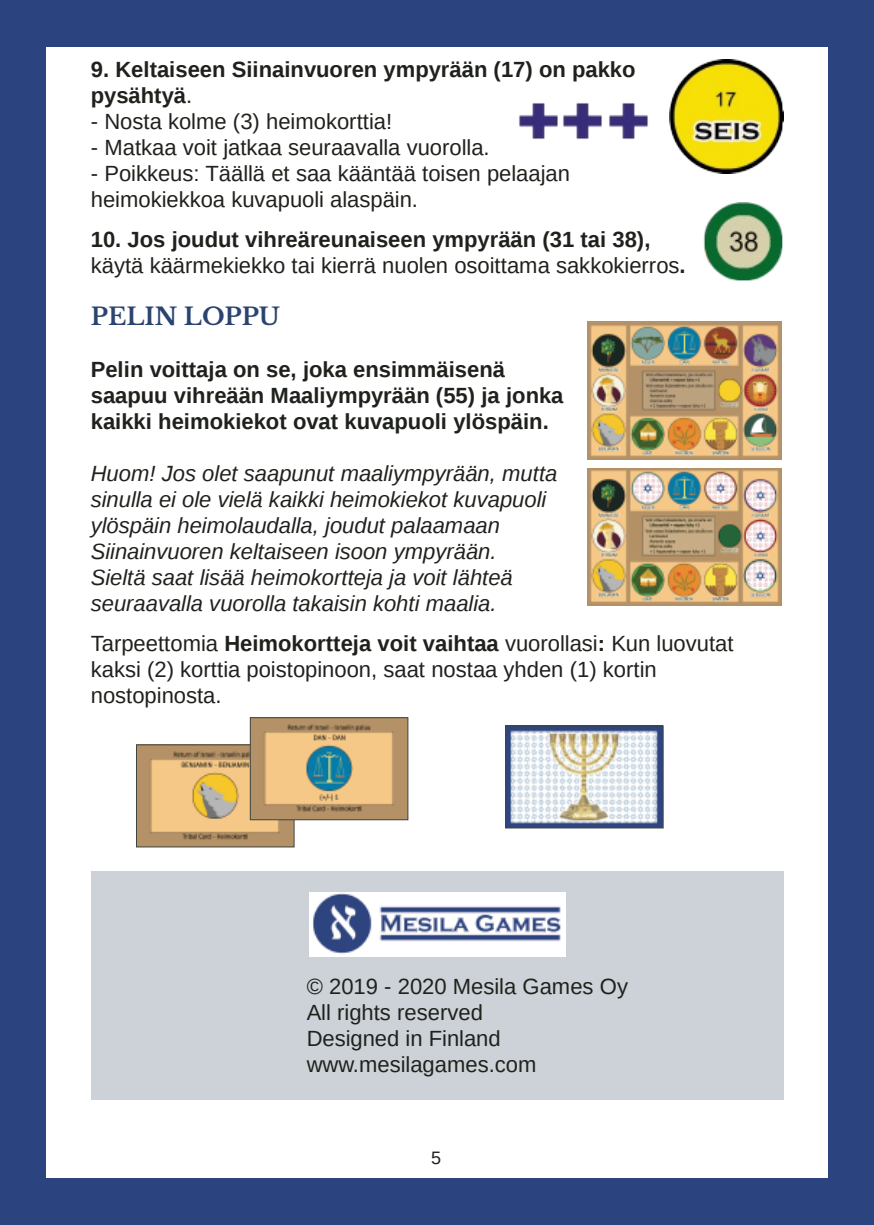
<style>
.page{position:relative;width:874px;height:1225px;background:#fff}
.page>*{position:absolute;margin:0;border:0;box-sizing:border-box;transform-origin:0 0}
.t1{font:700 24px "Libre Baskerville";color:#2a446f}
.t2{font:22px/26px "Liberation Sans";color:#1f221c}
.t3{font:italic 22px/26px "Liberation Sans";color:#1f221c}
.t4{font:700 22px/26px "Liberation Sans";color:#1f221c}
.t5{font:18px "Liberation Sans";color:#1f221c}
.s1{font-weight:400}
.s2{font-weight:700}
</style>
<div class="page">
<div style="left:0;top:0;width:873px;height:1225px;background:#2b437e"></div>
<div style="left:46px;top:47px;width:781px;height:1130px;background:#fff"></div>
<div style="left:91px;top:871px;width:691px;height:229px;background:#cdd2d8"></div>
<img style="left:309px;top:892px;width:255px;height:64px">
<img style="left:669px;top:60px;width:113px;height:113px">
<img style="left:703px;top:202px;width:79px;height:79px">
<img style="left:587px;top:321px;width:194px;height:139px">
<img style="left:587px;top:469px;width:194px;height:136px">
<img style="left:138px;top:746px;width:154px;height:99px">
<div style="left:136px;top:744px;width:158px;height:103px;border:1px solid #404542"></div>
<img style="left:252px;top:719px;width:154px;height:99px">
<div style="left:250px;top:717px;width:158px;height:103px;border:1px solid #404542"></div>
<img style="left:507px;top:727px;width:154px;height:99px">
<div style="left:505px;top:725px;width:158px;height:103px;border:1px solid #404542"></div>
<img style="left:518px;top:102px;width:39px;height:37px">
<img style="left:562px;top:102px;width:39px;height:37px">
<img style="left:608px;top:102px;width:39px;height:37px">
<p class="t4" style="left:91px;top:56px;width:546px">9. Keltaiseen Siinainvuoren ympyrään (17) on pakko pysähtyä<span class="s1">.</span></p>
<p class="t2" style="left:91px;top:108px;width:303px">- Nosta kolme (3) heimokorttia!</p>
<p class="t2" style="left:91px;top:134px;width:400px">- Matkaa voit jatkaa seuraavalla vuorolla.</p>
<p class="t2" style="left:91px;top:160px;width:480px">- Poikkeus: Täällä et saa kääntää toisen pelaajan heimokiekkoa kuvapuoli alaspäin.</p>
<p class="t2" style="left:91px;top:226px;width:596px"><span class="s2">10. Jos joudut vihreäreunaiseen ympyrään (31 tai 38), </span>käytä käärmekiekko tai kierrä nuolen osoittama sakkokierros<span class="s2">.</span></p>
<p class="t1" style="left:91px;top:301px;width:191px">PELIN LOPPU</p>
<p class="t4" style="left:91px;top:356px;width:474px">Pelin voittaja on se, joka ensimmäisenä saapuu vihreään Maaliympyrään (55) ja jonka kaikki heimokiekot ovat kuvapuoli ylöspäin.</p>
<p class="t3" style="left:91px;top:460px;width:468px">Huom! Jos olet saapunut maaliympyrään, mutta sinulla ei ole vielä kaikki heimokiekot kuvapuoli ylöspäin heimolaudalla, joudut palaamaan Siinainvuoren keltaiseen isoon ympyrään.<br>Sieltä saat lisää heimokortteja ja voit lähteä seuraavalla vuorolla takaisin kohti maalia.</p>
<p class="t2" style="left:91px;top:630px;width:644px">Tarpeettomia <span class="s2">Heimokortteja voit vaihtaa</span> vuorollasi<span class="s2">:</span> Kun luovutat kaksi (2) korttia poistopinoon, saat nostaa yhden (1) kortin nostopinosta.</p>
<p class="t2" style="left:306px;top:973px;width:322px">© 2019 - 2020 Mesila Games Oy<br>All rights reserved<br>Designed in Finland www.mesilagames.com</p>
<p class="t5" style="left:431px;top:1147px;width:12px">5</p>
</div>
